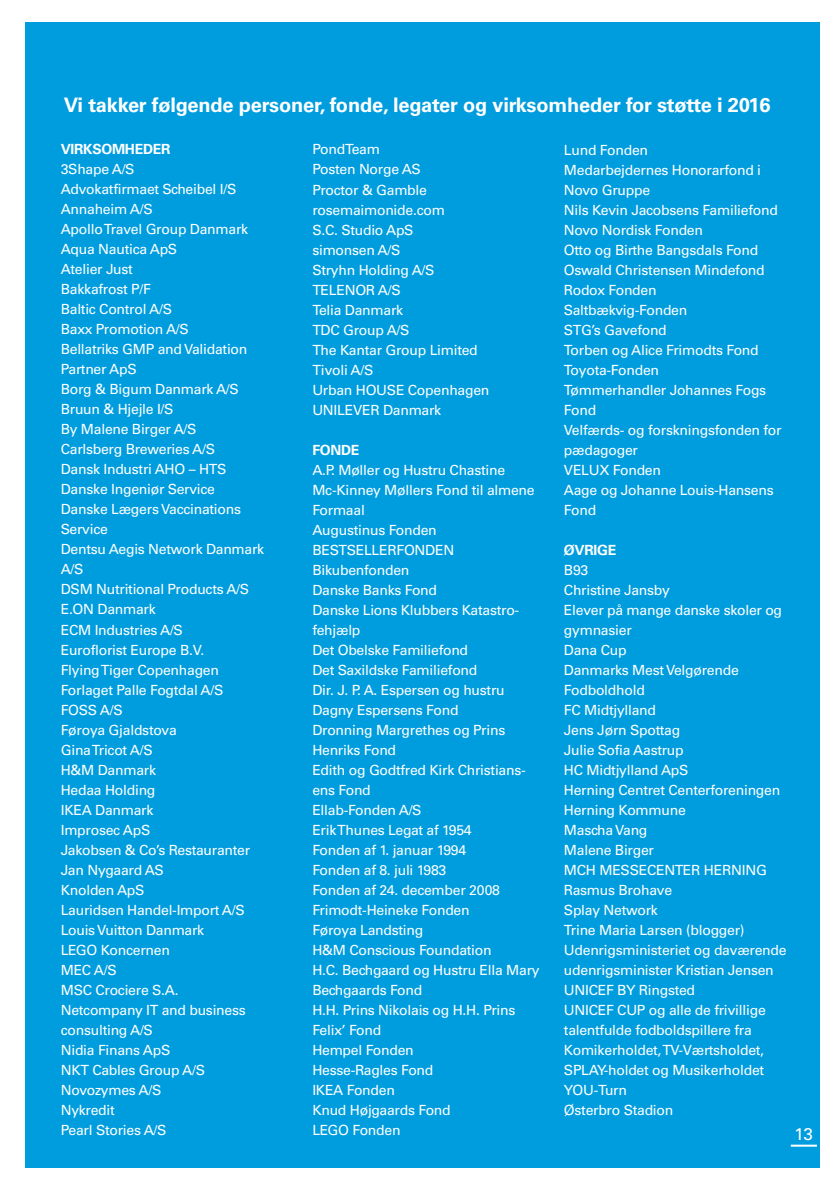
<style>
.page{position:relative;width:840px;height:1191px;background:#fff}
.page>*{position:absolute;margin:0;border:0;box-sizing:border-box;transform-origin:0 0}
.t1{font:700 20px "Univers";letter-spacing:-.01em;color:#fff}
.t2{font:17px "Univers";color:#fff}
.t3{font:14px/20px "Univers";letter-spacing:-.02em;color:#fff}
.t4{font:700 14px "Univers";letter-spacing:-.02em;color:#fff}
</style>
<div class="page">
<div style="left:25px;top:23px;width:793px;height:1145px;background:#009dde"></div>
<hr style="left:790px;top:1144px;width:26px;height:2px;background:#fff">
<h1 class="t1" style="left:64px;top:93px;width:708px">Vi takker følgende personer, fonde, legater og virksomheder for støtte i 2016</h1>
<p class="t4" style="left:61px;top:141px;width:111px">VIRKSOMHEDER</p>
<p class="t3" style="left:61px;top:159px;width:205px">3Shape A/S<br>Advokatfirmaet Scheibel I/S<br>Annaheim A/S<br>Apollo Travel Group Danmark<br>Aqua Nautica ApS<br>Atelier Just<br>Bakkafrost P/F<br>Baltic Control A/S<br>Baxx Promotion A/S<br>Bellatriks GMP and Validation<br>Partner ApS<br>Borg &amp; Bigum Danmark A/S<br>Bruun &amp; Hjejle I/S<br>By Malene Birger A/S<br>Carlsberg Breweries A/S<br>Dansk Industri AHO – HTS<br>Danske Ingeniør Service<br>Danske Lægers Vaccinations<br>Service<br>Dentsu Aegis Network Danmark<br>A/S<br>DSM Nutritional Products A/S<br>E.ON Danmark<br>ECM Industries A/S<br>Euroflorist Europe B.V.<br>Flying Tiger Copenhagen<br>Forlaget Palle Fogtdal A/S<br>FOSS A/S<br>Føroya Gjaldstova<br>Gina Tricot A/S<br>H&amp;M Danmark<br>Hedaa Holding<br>IKEA Danmark<br>Improsec ApS<br>Jakobsen &amp; Co’s Restauranter<br>Jan Nygaard AS<br>Knolden ApS<br>Lauridsen Handel-Import A/S<br>Louis Vuitton Danmark<br>LEGO Koncernen<br>MEC A/S<br>MSC Crociere S.A.<br>Netcompany IT and business consulting A/S<br>Nidia Finans ApS<br>NKT Cables Group A/S<br>Novozymes A/S<br>Nykredit<br>Pearl Stories A/S</p>
<p class="t3" style="left:312px;top:140px;width:178px">PondTeam<br>Posten Norge AS<br>Proctor &amp; Gamble rosemaimonide.com<br>S.C. Studio ApS<br>simonsen A/S<br>Stryhn Holding A/S<br>TELENOR A/S<br>Telia Danmark<br>TDC Group A/S<br>The Kantar Group Limited<br>Tivoli A/S<br>Urban HOUSE Copenhagen<br>UNILEVER Danmark</p>
<p class="t4" style="left:312px;top:441px;width:49px">FONDE</p>
<p class="t3" style="left:312px;top:460px;width:229px">A.P. Møller og Hustru Chastine<br>Mc-Kinney Møllers Fond til almene<br>Formaal<br>Augustinus Fonden<br>BESTSELLERFONDEN<br>Bikubenfonden<br>Danske Banks Fond<br>Danske Lions Klubbers Katastro&shy;fehjælp<br>Det Obelske Familiefond<br>Det Saxildske Familiefond<br>Dir. J. P. A. Espersen og hustru<br>Dagny Espersens Fond<br>Dronning Margrethes og Prins<br>Henriks Fond<br>Edith og Godtfred Kirk Christians&shy;ens Fond<br>Ellab-Fonden A/S<br>Erik Thunes Legat af 1954<br>Fonden af 1. januar 1994<br>Fonden af 8. juli 1983<br>Fonden af 24. december 2008<br>Frimodt-Heineke Fonden<br>Føroya Landsting<br>H&amp;M Conscious Foundation<br>H.C. Bechgaard og Hustru Ella Mary<br>Bechgaards Fond<br>H.H. Prins Nikolais og H.H. Prins<br>Felix’ Fond<br>Hempel Fonden<br>Hesse-Ragles Fond<br>IKEA Fonden<br>Knud Højgaards Fond<br>LEGO Fonden</p>
<p class="t3" style="left:563px;top:140px;width:219px">Lund Fonden<br>Medarbejdernes Honorarfond i<br>Novo Gruppe<br>Nils Kevin Jacobsens Familiefond<br>Novo Nordisk Fonden<br>Otto og Birthe Bangsdals Fond<br>Oswald Christensen Mindefond<br>Rodox Fonden<br>Saltbækvig-Fonden<br>STG’s Gavefond<br>Torben og Alice Frimodts Fond<br>Toyota-Fonden<br>Tømmerhandler Johannes Fogs<br>Fond<br>Velfærds- og forskningsfonden for pædagoger<br>VELUX Fonden<br>Aage og Johanne Louis-Hansens<br>Fond</p>
<p class="t4" style="left:563px;top:542px;width:54px">ØVRIGE</p>
<p class="t3" style="left:563px;top:560px;width:224px">B93<br>Christine Jansby<br>Elever på mange danske skoler og gymnasier<br>Dana Cup<br>Danmarks Mest Velgørende<br>Fodboldhold<br>FC Midtjylland<br>Jens Jørn Spottag<br>Julie Sofia Aastrup<br>HC Midtjylland ApS<br>Herning Centret Centerforeningen<br>Herning Kommune<br>Mascha Vang<br>Malene Birger<br>MCH MESSECENTER HERNING<br>Rasmus Brohave<br>Splay Network<br>Trine Maria Larsen (blogger)<br>Udenrigsministeriet og daværende udenrigsminister Kristian Jensen<br>UNICEF BY Ringsted<br>UNICEF CUP og alle de frivillige talentfulde fodboldspillere fra<br>Komikerholdet, TV-Værtsholdet,<br>SPLAY-holdet og Musikerholdet<br>YOU-Turn<br>Østerbro Stadion</p>
<p class="t2" style="left:793px;top:1123px;width:20px">13</p>
</div>
